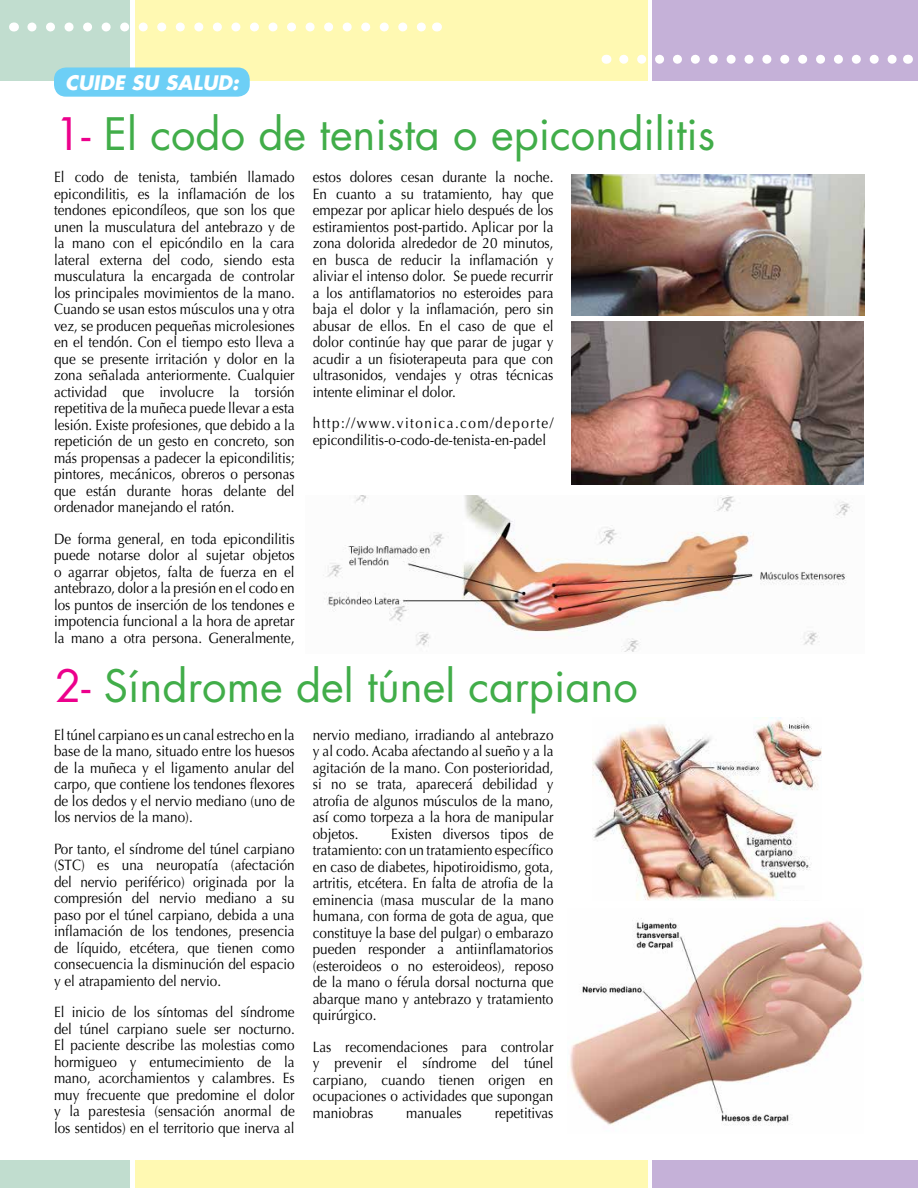
<style>
.page{position:relative;width:918px;height:1188px;background:#fff}
.page>*{position:absolute;margin:0;border:0;box-sizing:border-box;transform-origin:0 0}
.t1{font:43.5px "Futura";color:#41ad49}
.t2{font:italic 700 19.5px "Futura";color:#fff}
.t3{font:15px/16.5px "Optima LT Std";color:#000;text-align:justify;scale:.9 1}
.s1{color:#ec008c}
</style>
<div class="page">
<div style="left:135px;top:0;width:512px;height:81px;background:#fff9b2"></div>
<div style="left:135px;top:1161px;width:512px;height:27px;background:#fff9b2"></div>
<div style="left:0;top:0;width:130px;height:81px;background:#c1ddcf"></div>
<div style="left:0;top:1161px;width:130px;height:27px;background:#c1ddcf"></div>
<div style="left:652px;top:0;width:266px;height:81px;background:#c5b1d8"></div>
<div style="left:652px;top:1161px;width:266px;height:27px;background:#c5b1d8"></div>
<svg style="left:624px;top:55px;width:273px;height:9px"></svg>
<svg style="left:32px;top:22px;width:394px;height:10px"></svg>
<div style="left:54px;top:68px;width:196px;height:29px;background:#6dcff6;border-radius:12px"></div>
<img style="left:323px;top:495px;width:530px;height:157px">
<img style="left:592px;top:717px;width:229px;height:184px">
<img style="left:569px;top:918px;width:295px;height:207px">
<img style="left:571px;top:321px;width:293px;height:164px">
<img style="left:571px;top:174px;width:293px;height:141px">
<h2 class="t2" style="left:65px;top:69px;width:175px">CUIDE SU SALUD:</h2>
<h1 class="t1" style="left:55px;top:104px;width:662px"><span class="s1">1-</span> El codo de tenista o epicondilitis</h1>
<p class="t3" style="left:54px;top:169px;width:269px">El codo de tenista, también llamado epicondilitis, es la inflamación de los tendones epicondíleos, que son los que unen la musculatura del antebrazo y de la mano con el epicóndilo en la cara lateral externa del codo, siendo esta musculatura la encargada de controlar los principales movimientos de la mano.<br>Cuando se usan estos músculos una y otra vez, se producen pequeñas microlesiones en el tendón. Con el tiempo esto lleva a que se presente irritación y dolor en la zona señalada anteriormente. Cualquier actividad que involucre la torsión repetitiva de la muñeca puede llevar a esta lesión. Existe profesiones, que debido a la repetición de un gesto en concreto, son más propensas a padecer la epicondilitis; pintores, mecánicos, obreros o personas que están durante horas delante del ordenador manejando el ratón.</p>
<p class="t3" style="left:54px;top:531px;width:269px">De forma general, en toda epicondilitis puede notarse dolor al sujetar objetos o agarrar objetos, falta de fuerza en el antebrazo, dolor a la presión en el codo en los puntos de inserción de los tendones e impotencia funcional a la hora de apretar la mano a otra persona. Generalmente,</p>
<p class="t3" style="left:313px;top:169px;width:269px">estos dolores cesan durante la noche.<br>En cuanto a su tratamiento, hay que empezar por aplicar hielo después de los estiramientos post-partido. Aplicar por la zona dolorida alrededor de 20 minutos, en busca de reducir la inflamación y aliviar el intenso dolor. Se puede recurrir a los antiflamatorios no esteroides para baja el dolor y la inflamación, pero sin abusar de ellos. En el caso de que el dolor continúe hay que parar de jugar y acudir a un fisioterapeuta para que con ultrasonidos, vendajes y otras técnicas intente eliminar el dolor.</p>
<p class="t3" style="left:313px;top:415px;width:269px">http://www.vitonica.com/deporte/ epicondilitis-o-codo-de-tenista-en-padel</p>
<h1 class="t1" style="left:55px;top:656px;width:585px"><span class="s1">2-</span> Síndrome del túnel carpiano</h1>
<p class="t3" style="left:54px;top:727px;width:269px">El túnel carpiano es un canal estrecho en la base de la mano, situado entre los huesos de la muñeca y el ligamento anular del carpo, que contiene los tendones flexores de los dedos y el nervio mediano (uno de los nervios de la mano).</p>
<p class="t3" style="left:54px;top:841px;width:269px">Por tanto, el síndrome del túnel carpiano (STC) es una neuropatía (afectación del nervio periférico) originada por la compresión del nervio mediano a su paso por el túnel carpiano, debida a una inflamación de los tendones, presencia de líquido, etcétera, que tienen como consecuencia la disminución del espacio y el atrapamiento del nervio.</p>
<p class="t3" style="left:54px;top:1004px;width:269px">El inicio de los síntomas del síndrome del túnel carpiano suele ser nocturno.<br>El paciente describe las molestias como hormigueo y entumecimiento de la mano, acorchamientos y calambres. Es muy frecuente que predomine el dolor y la parestesia (sensación anormal de los sentidos) en el territorio que inerva al</p>
<p class="t3" style="left:313px;top:727px;width:269px">nervio mediano, irradiando al antebrazo y al codo. Acaba afectando al sueño y a la agitación de la mano. Con posterioridad, si no se trata, aparecerá debilidad y atrofia de algunos músculos de la mano, así como torpeza a la hora de manipular objetos.</p>
<p class="t3" style="left:313px;top:826px;width:269px;text-indent:79px">Existen diversos tipos de tratamiento: con un tratamiento específico en caso de diabetes, hipotiroidismo, gota, artritis, etcétera. En falta de atrofia de la eminencia (masa muscular de la mano humana, con forma de gota de agua, que constituye la base del pulgar) o embarazo pueden responder a antiinflamatorios (esteroideos o no esteroideos), reposo de la mano o férula dorsal nocturna que abarque mano y antebrazo y tratamiento quirúrgico.</p>
<p class="t3" style="left:313px;top:1039px;width:269px">Las recomendaciones para controlar y prevenir el síndrome del túnel carpiano, cuando tienen origen en ocupaciones o actividades que supongan maniobras</p>
<p class="t3" style="left:406px;top:1105px;width:63px">manuales</p>
<p class="t3" style="left:495px;top:1105px;width:67px">repetitivas</p>
</div>
